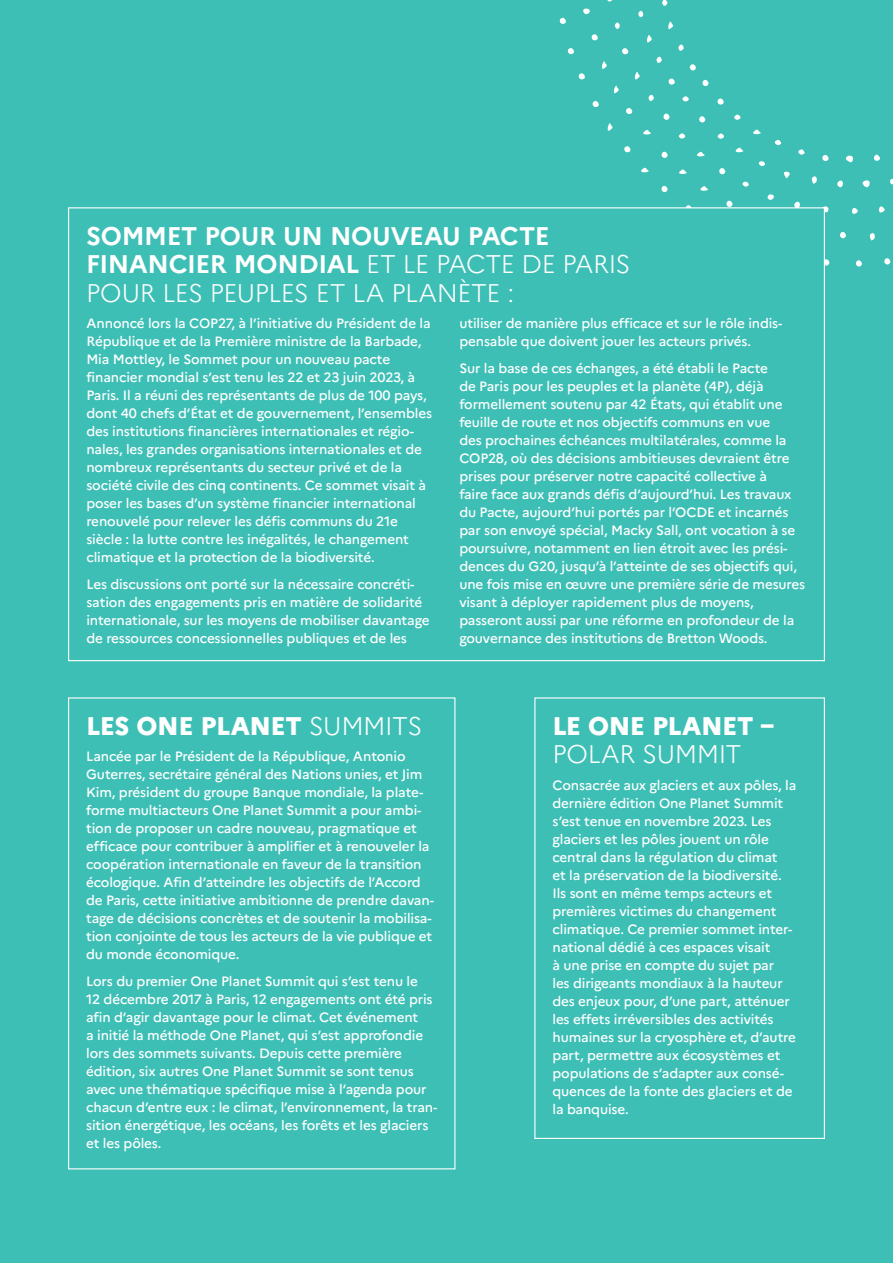
<style>
.page{position:relative;width:893px;height:1263px;background:#3ebfb6}
.page>*{position:absolute;margin:0;border:0;box-sizing:border-box;transform-origin:0 0}
.t1{font:300 25.5px/28.5px "Marianne";letter-spacing:-.02em;color:#fff}
.t2{font:800 25.5px "Marianne";letter-spacing:-.015em;color:#fff}
.t3{font:500 13.5px/18px "Marianne";letter-spacing:-.01em;color:#fff}
.s1{font-weight:700}
.s2{font-weight:300}
</style>
<div class="page">
<div style="left:534px;top:697px;width:291px;height:442px;border:1px solid #fff"></div>
<svg style="left:624px;top:146px;width:7px;height:7px"></svg>
<svg style="left:607px;top:123px;width:5px;height:8px"></svg>
<svg style="left:641px;top:168px;width:8px;height:5px"></svg>
<svg style="left:643px;top:130px;width:8px;height:5px"></svg>
<svg style="left:682px;top:96px;width:7px;height:6px"></svg>
<svg style="left:702px;top:80px;width:7px;height:6px"></svg>
<svg style="left:663px;top:113px;width:7px;height:7px"></svg>
<svg style="left:668px;top:21px;width:5px;height:8px"></svg>
<svg style="left:602px;top:61px;width:5px;height:8px"></svg>
<svg style="left:614px;top:86px;width:5px;height:7px"></svg>
<svg style="left:634px;top:72px;width:6px;height:8px"></svg>
<svg style="left:647px;top:35px;width:5px;height:8px"></svg>
<svg style="left:678px;top:44px;width:6px;height:7px"></svg>
<svg style="left:656px;top:57px;width:6px;height:6px"></svg>
<svg style="left:648px;top:95px;width:6px;height:6px"></svg>
<svg style="left:662px;top:0;width:5px;height:6px"></svg>
<svg style="left:638px;top:10px;width:5px;height:7px"></svg>
<svg style="left:615px;top:22px;width:5px;height:7px"></svg>
<svg style="left:689px;top:64px;width:7px;height:7px"></svg>
<svg style="left:668px;top:78px;width:7px;height:7px"></svg>
<svg style="left:622px;top:48px;width:6px;height:7px"></svg>
<svg style="left:592px;top:101px;width:7px;height:6px"></svg>
<svg style="left:591px;top:34px;width:7px;height:7px"></svg>
<svg style="left:559px;top:18px;width:7px;height:6px"></svg>
<svg style="left:567px;top:48px;width:7px;height:7px"></svg>
<svg style="left:578px;top:73px;width:7px;height:7px"></svg>
<svg style="left:626px;top:108px;width:6px;height:6px"></svg>
<svg style="left:583px;top:8px;width:7px;height:6px"></svg>
<svg style="left:846px;top:155px;width:7px;height:7px"></svg>
<svg style="left:823px;top:206px;width:5px;height:6px"></svg>
<svg style="left:862px;top:180px;width:8px;height:7px"></svg>
<svg style="left:767px;top:194px;width:7px;height:6px"></svg>
<svg style="left:753px;top:130px;width:8px;height:5px"></svg>
<svg style="left:700px;top:186px;width:8px;height:5px"></svg>
<svg style="left:679px;top:169px;width:8px;height:5px"></svg>
<svg style="left:697px;top:152px;width:8px;height:5px"></svg>
<svg style="left:735px;top:148px;width:8px;height:5px"></svg>
<svg style="left:734px;top:114px;width:7px;height:6px"></svg>
<svg style="left:718px;top:133px;width:6px;height:6px"></svg>
<svg style="left:679px;top:133px;width:6px;height:6px"></svg>
<svg style="left:775px;top:140px;width:6px;height:5px"></svg>
<svg style="left:759px;top:161px;width:6px;height:5px"></svg>
<svg style="left:742px;top:182px;width:7px;height:5px"></svg>
<svg style="left:798px;top:149px;width:7px;height:6px"></svg>
<svg style="left:812px;top:176px;width:5px;height:8px"></svg>
<svg style="left:879px;top:206px;width:6px;height:7px"></svg>
<svg style="left:870px;top:233px;width:5px;height:7px"></svg>
<svg style="left:874px;top:154px;width:6px;height:7px"></svg>
<svg style="left:890px;top:179px;width:3px;height:6px"></svg>
<svg style="left:717px;top:98px;width:7px;height:7px"></svg>
<svg style="left:822px;top:155px;width:7px;height:6px"></svg>
<svg style="left:884px;top:258px;width:7px;height:7px"></svg>
<svg style="left:856px;top:260px;width:6px;height:7px"></svg>
<svg style="left:825px;top:259px;width:5px;height:7px"></svg>
<svg style="left:699px;top:116px;width:6px;height:7px"></svg>
<svg style="left:719px;top:168px;width:6px;height:7px"></svg>
<svg style="left:661px;top:186px;width:7px;height:7px"></svg>
<svg style="left:726px;top:200px;width:7px;height:7px"></svg>
<svg style="left:661px;top:151px;width:7px;height:7px"></svg>
<svg style="left:784px;top:171px;width:6px;height:7px"></svg>
<svg style="left:794px;top:202px;width:6px;height:5px"></svg>
<svg style="left:837px;top:181px;width:6px;height:6px"></svg>
<svg style="left:852px;top:207px;width:6px;height:7px"></svg>
<svg style="left:840px;top:232px;width:6px;height:7px"></svg>
<h1 class="t1" style="left:86px;top:221px;width:546px"><span class="s1">SOMMET POUR UN NOUVEAU PACTE<br>FINANCIER MONDIAL</span> ET LE PACTE DE PARIS<br>POUR LES PEUPLES ET LA PLANÈTE :</h1>
<p class="t3" style="left:86px;top:314px;width:347px">Annoncé lors la COP27, à l’initiative du Président de la République et de la Première ministre de la Barbade, Mia Mottley, le Sommet pour un nouveau pacte financier mondial s’est tenu les 22 et 23 juin 2023, à Paris. Il a réuni des représentants de plus de 100 pays, dont 40 chefs d’État et de gouvernement, l’ensembles des institutions financières internationales et régio&shy;nales, les grandes organisations internationales et de nombreux représentants du secteur privé et de la société civile des cinq continents. Ce sommet visait à poser les bases d’un système financier international renouvelé pour relever les défis communs du 21e siècle : la lutte contre les inégalités, le changement climatique et la protection de la biodiversité.</p>
<p class="t3" style="left:86px;top:575px;width:345px">Les discussions ont porté sur la nécessaire concréti&shy;sation des engagements pris en matière de solidarité internationale, sur les moyens de mobiliser davantage de ressources concessionnelles publiques et de les</p>
<p class="t3" style="left:459px;top:314px;width:325px">utiliser de manière plus efficace et sur le rôle indis&shy;pensable que doivent jouer les acteurs privés.</p>
<p class="t3" style="left:459px;top:359px;width:347px">Sur la base de ces échanges, a été établi le Pacte<br>de Paris pour les peuples et la planète (4P), déjà formellement soutenu par 42 États, qui établit une feuille de route et nos objectifs communs en vue<br>des prochaines échéances multilatérales, comme la COP28, où des décisions ambitieuses devraient être prises pour préserver notre capacité collective à<br>faire face aux grands défis d’aujourd’hui. Les travaux du Pacte, aujourd’hui portés par l’OCDE et incarnés par son envoyé spécial, Macky Sall, ont vocation à se poursuivre, notamment en lien étroit avec les prési&shy;dences du G20, jusqu’à l’atteinte de ses objectifs qui, une fois mise en œuvre une première série de mesures visant à déployer rapidement plus de moyens, passeront aussi par une réforme en profondeur de la gouvernance des institutions de Bretton Woods.</p>
<h1 class="t2" style="left:86px;top:710px;width:338px">LES ONE PLANET <span class="s2">SUMMITS</span></h1>
<p class="t3" style="left:86px;top:747px;width:349px">Lancée par le Président de la République, Antonio Guterres, secrétaire général des Nations unies, et Jim Kim, président du groupe Banque mondiale, la plate&shy;forme multiacteurs One Planet Summit a pour ambi&shy;tion de proposer un cadre nouveau, pragmatique et efficace pour contribuer à amplifier et à renouveler la coopération internationale en faveur de la transition écologique. Afin d’atteindre les objectifs de l’Accord de Paris, cette initiative ambitionne de prendre davan&shy;tage de décisions concrètes et de soutenir la mobilisa&shy;tion conjointe de tous les acteurs de la vie publique et du monde économique.</p>
<p class="t3" style="left:86px;top:972px;width:353px">Lors du premier One Planet Summit qui s’est tenu le<br>12 décembre 2017 à Paris, 12 engagements ont été pris afin d’agir davantage pour le climat. Cet événement<br>a initié la méthode One Planet, qui s’est approfondie lors des sommets suivants. Depuis cette première édition, six autres One Planet Summit se sont tenus avec une thématique spécifique mise à l’agenda pour chacun d’entre eux : le climat, l’environnement, la tran&shy;sition énergétique, les océans, les forêts et les glaciers et les pôles.</p>
<h1 class="t2" style="left:552px;top:710px;width:223px">LE ONE PLANET –</h1>
<h1 class="t1" style="left:552px;top:740px;width:191px">POLAR SUMMIT</h1>
<p class="t3" style="left:552px;top:776px;width:245px">Consacrée aux glaciers et aux pôles, la dernière édition One Planet Summit s’est tenue en novembre 2023. Les glaciers et les pôles jouent un rôle central dans la régulation du climat<br>et la préservation de la biodiversité.<br>Ils sont en même temps acteurs et premières victimes du changement climatique. Ce premier sommet inter&shy;national dédié à ces espaces visait<br>à une prise en compte du sujet par<br>les dirigeants mondiaux à la hauteur des enjeux pour, d’une part, atténuer les effets irréversibles des activités humaines sur la cryosphère et, d’autre part, permettre aux écosystèmes et populations de s’adapter aux consé&shy;quences de la fonte des glaciers et de la banquise.</p>
</div>
